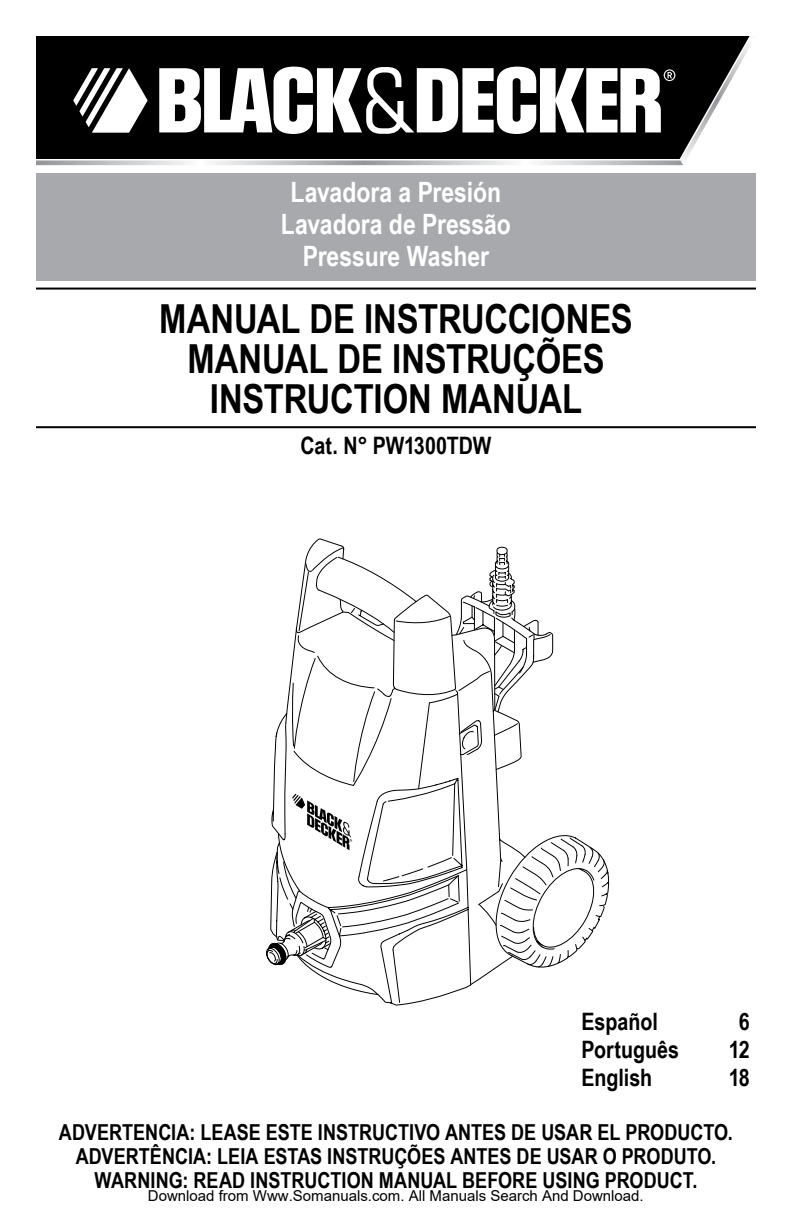
<style>
.page{position:relative;width:792px;height:1224px;background:#fff}
.page>*{position:absolute;margin:0;border:0;box-sizing:border-box;transform-origin:0 0}
.t1{font:700 40px/40px "Arial Narrow";letter-spacing:-.005em;color:#000;text-align:center}
.t2{font:700 28px/32px "Arial Narrow";color:#fff;text-align:center}
.t3{font:700 24px "Arial Narrow";color:#000}
.t4{font:700 22px/24px "Arial Narrow";color:#000;text-align:center}
.t5{font:15px "Arial";color:#000}
</style>
<div class="page">
<svg style="left:266px;top:539px;width:343px;height:467px"></svg>
<svg style="left:36px;top:36px;width:715px;height:129px"></svg>
<div style="left:36px;top:173px;width:720px;height:108px;background:#a7a9ac"></div>
<hr style="left:36px;top:288px;width:720px;height:2px;background:#000">
<hr style="left:36px;top:426px;width:720px;height:2px;background:#000">
<p class="t2" style="left:281px;top:176px;width:232px">Lavadora a Presión<br>Lavadora de Pressão<br>Pressure Washer</p>
<h1 class="t1" style="left:159px;top:298px;width:475px">MANUAL DE INSTRUCCIONES<br>MANUAL DE INSTRUÇÕES<br>INSTRUCTION MANUAL</h1>
<p class="t3" style="left:301px;top:431px;width:192px">Cat. N° PW1300TDW</p>
<p class="t3" style="left:581px;top:1008px;width:78px">Español</p>
<p class="t3" style="left:739px;top:1008px;width:12px">6</p>
<p class="t3" style="left:581px;top:1036px;width:99px">Português</p>
<p class="t3" style="left:729px;top:1036px;width:22px">12</p>
<p class="t3" style="left:581px;top:1064px;width:72px">English</p>
<p class="t3" style="left:729px;top:1064px;width:23px">18</p>
<p class="t4" style="left:59px;top:1120px;width:676px">ADVERTENCIA: LEASE ESTE INSTRUCTIVO ANTES DE USAR EL PRODUCTO.<br>ADVERTÊNCIA: LEIA ESTAS INSTRUÇÕES ANTES DE USAR O PRODUTO.<br>WARNING: READ INSTRUCTION MANUAL BEFORE USING PRODUCT.</p>
<p class="t5" style="left:148px;top:1187px;width:497px">Download from Www.Somanuals.com. All Manuals Search And Download.</p>
</div>
